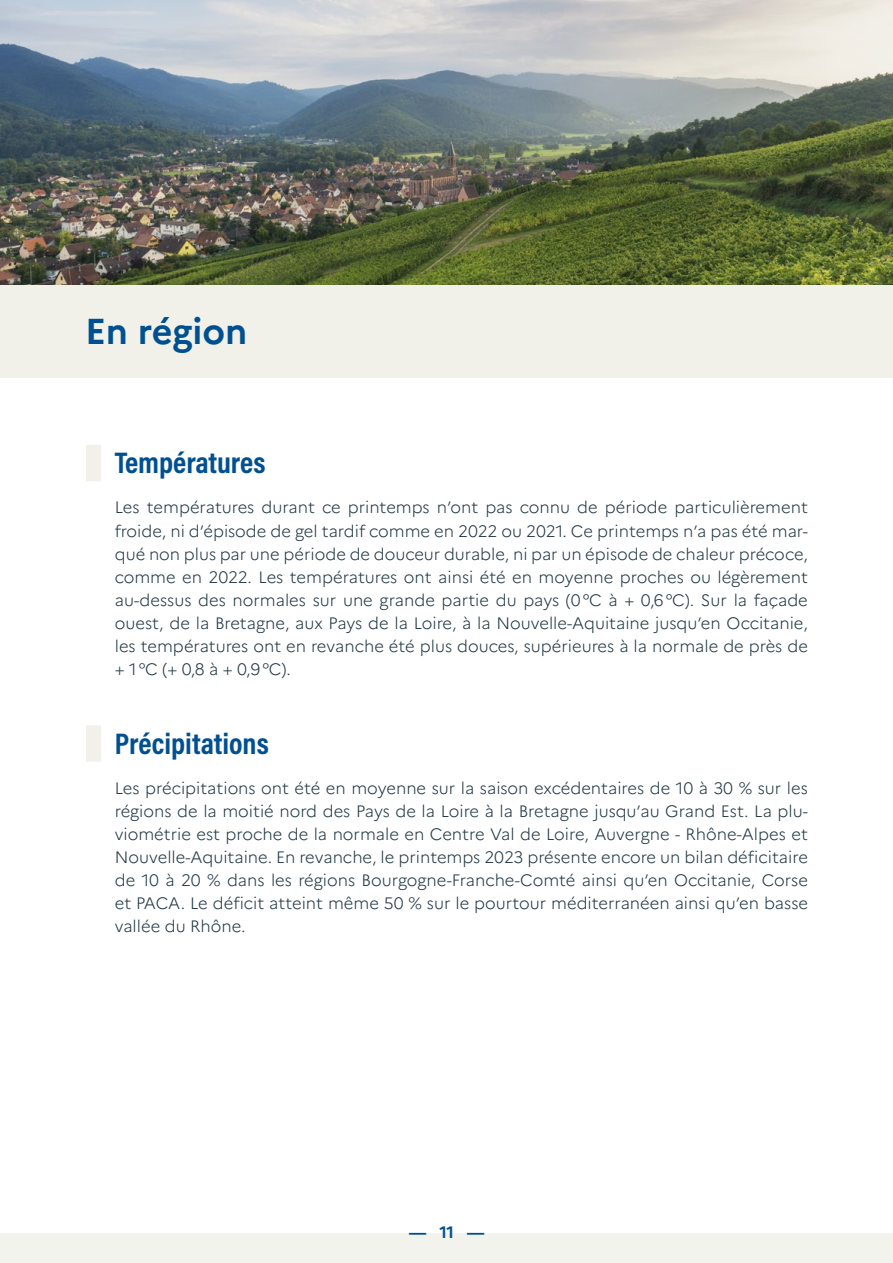
<style>
.page{position:relative;width:893px;height:1263px;background:#fff}
.page>*{position:absolute;margin:0;border:0;box-sizing:border-box;transform-origin:0 0}
.t1{font:700 36px "Marianne";color:#005091}
.t2{font:700 30px "Acumin Pro Cond";color:#005091}
.t3{font:300 16.5px/23.1px "Marianne";color:#213741;text-align:justify}
.t4{font:700 16.5px "Marianne";color:#005091}
</style>
<div class="page">
<div style="left:0;top:1233px;width:893px;height:30px;background:#f1f1e9"></div>
<div style="left:0;top:261px;width:893px;height:117px;background:#f1f1e9"></div>
<div style="left:86px;top:445px;width:15px;height:36px;background:#f1f1e9"></div>
<div style="left:86px;top:725px;width:15px;height:37px;background:#f1f1e9"></div>
<img style="left:0;top:0;width:893px;height:285px">
<h1 class="t1" style="left:85px;top:309px;width:164px">En région</h1>
<h2 class="t2" style="left:115px;top:443px;width:152px">Températures</h2>
<p class="t3" style="left:115px;top:496px;width:695px">Les températures durant ce printemps n’ont pas connu de période particulièrement froide, ni d’épisode de gel tardif comme en 2022 ou 2021. Ce printemps n’a pas été mar&shy;qué non plus par une période de douceur durable, ni par un épisode de chaleur précoce, comme en 2022. Les températures ont ainsi été en moyenne proches ou légèrement au-dessus des normales sur une grande partie du pays (0°C à + 0,6°C). Sur la façade ouest, de la Bretagne, aux Pays de la Loire, à la Nouvelle-Aquitaine jusqu’en Occitanie, les températures ont en revanche été plus douces, supérieures à la normale de près de + 1 °C (+ 0,8 à + 0,9°C).</p>
<h2 class="t2" style="left:115px;top:723px;width:155px">Précipitations</h2>
<p class="t3" style="left:115px;top:776px;width:695px">Les précipitations ont été en moyenne sur la saison excédentaires de 10 à 30 % sur les régions de la moitié nord des Pays de la Loire à la Bretagne jusqu’au Grand Est. La plu&shy;viométrie est proche de la normale en Centre Val de Loire, Auvergne - Rhône-Alpes et Nouvelle-Aquitaine. En revanche, le printemps 2023 présente encore un bilan déficitaire de 10 à 20 % dans les régions Bourgogne-Franche-Comté ainsi qu’en Occitanie, Corse et PACA. Le déficit atteint même 50 % sur le pourtour méditerranéen ainsi qu’en basse vallée du Rhône.</p>
<p class="t4" style="left:409px;top:1222px;width:77px">— 11 —</p>
</div>
